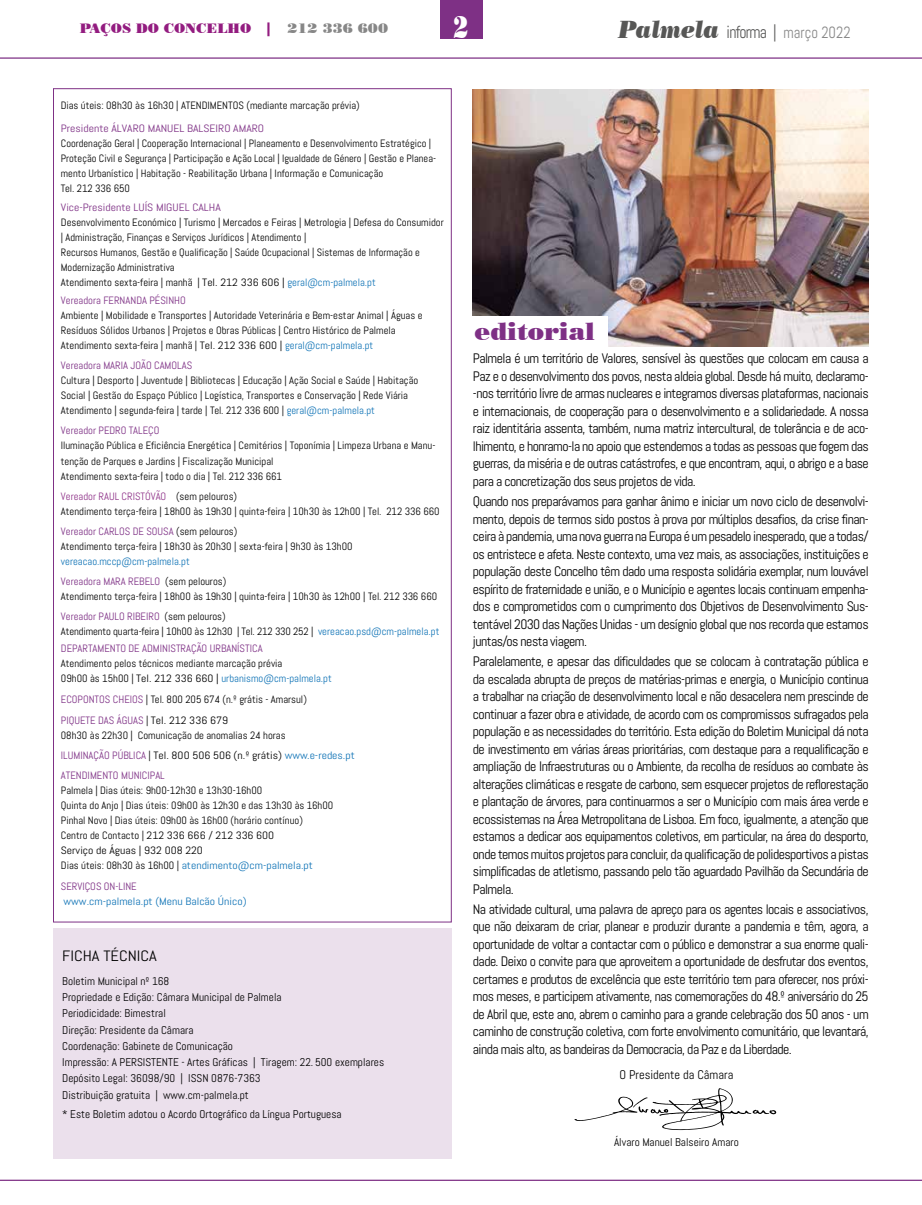
<style>
.page{position:relative;width:922px;height:1205px;background:#fff}
.page>*{position:absolute;margin:0;border:0;box-sizing:border-box;transform-origin:0 0}
.t1{font:31.25px "Poster Bodoni BT";color:#fff;scale:.72 1}
.t2{font:25px "Poster Bodoni BT";color:#7e3085}
.t3{font:16.25px "Abel";color:#878787;scale:.9 1}
.t4{font:15px "Abel";color:#000;scale:1.1 1}
.t5{font:13.75px/17.5px "Abel";letter-spacing:-.04em;color:#000;text-align:justify}
.t6{font:13.75px "Poster Bodoni BT";color:#931c80}
.t7{font:12.5px "Abel";color:#000}
.t8{font:11.25px/16.2px "Abel";color:#000}
.t9{font:10.62px/15px "Abel";color:#000}
.t10{font:10.62px "Abel";color:#7e3085}
.t11{font:10.62px "Abel";color:#7e3085;scale:1.1 1}
.t12{font:10.62px/20px "Abel";color:#0f73b6}
.t13{font:10.62px "Abel";color:#0f73b6;scale:1.1 1}
.s1{color:#878787}
.s2{font-family:"Poster Bodoni BT";font-style:italic;font-size:25px;color:#575756}
.s3{font-size:17.5px;color:#575756}
.s4{color:#0f73b6}
.s5{color:#8e3188}
.s6{color:#7e3085}
.s7{color:#000}
</style>
<div class="page">
<hr style="left:0;top:57px;width:921px;height:2px;background:#7e3085">
<div style="left:440px;top:0;width:42px;height:39px;background:#7e3085"></div>
<hr style="left:0;top:1179px;width:921px;height:2px;background:#7e3085">
<img style="left:473px;top:89px;width:394px;height:257px">
<svg style="left:574px;top:1088px;width:202px;height:42px"></svg>
<div style="left:53px;top:928px;width:398px;height:231px;background:#ebe0ec"></div>
<div style="left:466px;top:316px;width:141px;height:37px;background:#fff"></div>
<p class="t6" style="left:80px;top:20px;width:310px">PAÇOS DO CONCELHO | <span class="s1">212 336 600</span></p>
<h1 class="t1" style="left:453px;top:8px;width:22px">2</h1>
<p class="t3" style="left:618px;top:22px;width:259px"><span class="s2">Palmela</span> <span class="s3">informa |</span> março 2022</p>
<p class="t9" style="left:61px;top:98px;width:300px">Dias úteis: 08h30 às 16h30 | ATENDIMENTOS (mediante marcação prévia)</p>
<p class="t11" style="left:61px;top:121px;width:186px">Presidente ÁLVARO MANUEL BALSEIRO AMARO</p>
<p class="t9" style="left:61px;top:136px;width:376px">Coordenação Geral | Cooperação Internacional | Planeamento e Desenvolvimento Estratégico | Proteção Civil e Segurança | Participação e Ação Local | Igualdade de Género | Gestão e Planea&shy;mento Urbanístico | Habitação - Reabilitação Urbana | Informação e Comunicação<br>Tel. 212 336 650</p>
<p class="t11" style="left:61px;top:200px;width:147px">Vice-Presidente LUÍS MIGUEL CALHA</p>
<p class="t9" style="left:61px;top:215px;width:384px">Desenvolvimento Económico | Turismo | Mercados e Feiras | Metrologia | Defesa do Consumidor | Administração, Finanças e Serviços Jurídicos | Atendimento |<br>Recursos Humanos, Gestão e Qualificação | Saúde Ocupacional | Sistemas de Informação e Modernização Administrativa<br>Atendimento sexta-feira | manhã | Tel. 212 336 606 | <span class="s4">geral@cm-palmela.pt</span></p>
<p class="t10" style="left:61px;top:294px;width:126px">Vereadora FERNANDA PÉSINHO</p>
<p class="t9" style="left:61px;top:308px;width:363px">Ambiente | Mobilidade e Transportes | Autoridade Veterinária e Bem-estar Animal | Águas e<br>Resíduos Sólidos Urbanos | Projetos e Obras Públicas | Centro Histórico de Palmela<br>Atendimento sexta-feira | manhã | Tel. 212 336 600 | <span class="s4">geral@cm-palmela.pt</span></p>
<p class="t10" style="left:61px;top:359px;width:133px">Vereadora MARIA JOÃO CAMOLAS</p>
<p class="t9" style="left:61px;top:373px;width:359px">Cultura | Desporto | Juventude | Bibliotecas | Educação | Ação Social e Saúde | Habitação<br>Social | Gestão do Espaço Público | Logística, Transportes e Conservação | Rede Viária<br>Atendimento | segunda-feira | tarde | Tel. 212 336 600 | <span class="s4">geral@cm-palmela.pt</span></p>
<p class="t10" style="left:61px;top:424px;width:100px">Vereador PEDRO TALEÇO</p>
<p class="t9" style="left:61px;top:438px;width:376px">Iluminação Pública e Eficiência Energética | Cemitérios | Toponímia | Limpeza Urbana e Manu&shy;tenção de Parques e Jardins | Fiscalização Municipal<br>Atendimento sexta-feira | todo o dia | Tel. 212 336 661</p>
<p class="t9" style="left:61px;top:488px;width:380px"><span class="s5">Vereador RAUL CRISTÓVÃO</span> (sem pelouros)<br>Atendimento terça-feira | 18h00 às 19h30 | quinta-feira | 10h30 às 12h00 | Tel. 212 336 660</p>
<p class="t9" style="left:61px;top:523px;width:293px"><span class="s6">Vereador CARLOS DE SOUSA</span> (sem pelouros)<br>Atendimento terça-feira | 18h30 às 20h30 | sexta-feira | 9h30 às 13h00</p>
<p class="t12" style="left:61px;top:551px;width:167px">vereacao.mccp@cm-palmela.pt<br><span class="s6">Vereadora MARA REBELO</span> <span class="s7">(sem pelouros)</span></p>
<p class="t9" style="left:61px;top:586px;width:378px;line-height:20px">Atendimento terça-feira | 18h00 às 19h30 | quinta-feira | 10h30 às 12h00 | Tel. 212 336 660<br><span class="s6">Vereador PAULO RIBEIRO</span> (sem pelouros)</p>
<p class="t9" style="left:61px;top:622px;width:380px;line-height:17.5px">Atendimento quarta-feira | 10h00 às 12h30 | Tel. 212 330 252 | <span class="s4">vereacao.psd@cm-palmela.pt<br></span><span class="s6">DEPARTAMENTO DE ADMINISTRAÇÃO URBANÍSTICA</span></p>
<p class="t9" style="left:61px;top:656px;width:272px">Atendimento pelos técnicos mediante marcação prévia<br>09h00 às 15h00 | Tel. 212 336 660 | <span class="s4">urbanismo@cm-palmela.pt</span></p>
<p class="t9" style="left:61px;top:689px;width:247px;line-height:21px"><span class="s6">ECOPONTOS CHEIOS</span> | Tel. 800 205 674 (n.º grátis - Amarsul)<br><span class="s6">PIQUETE DAS ÁGUAS</span> | Tel. 212 336 679</p>
<p class="t9" style="left:61px;top:725px;width:295px;line-height:20px">08h30 às 22h30 | Comunicação de anomalias 24 horas<br><span class="s6">ILUMINAÇÃO PÚBLICA</span> | Tel. 800 506 506 (n.º grátis) <span class="s4">www.e-redes.pt<br></span><span class="s6">ATENDIMENTO MUNICIPAL</span></p>
<p class="t9" style="left:61px;top:783px;width:274px">Palmela | Dias úteis: 9h00-12h30 e 13h30-16h00<br>Quinta do Anjo | Dias úteis: 09h00 às 12h30 e das 13h30 às 16h00<br>Pinhal Novo | Dias úteis: 09h00 às 16h00 (horário contínuo)<br>Centro de Contacto | 212 336 666 / 212 336 600<br>Serviço de Águas | 932 008 220<br>Dias úteis: 08h30 às 16h00 | <span class="s4">atendimento@cm-palmela.pt</span></p>
<p class="t10" style="left:61px;top:880px;width:77px">SERVIÇOS ON-LINE</p>
<p class="t13" style="left:64px;top:895px;width:168px">www.cm-palmela.pt (Menu Balcão Único)</p>
<p class="t4" style="left:62px;top:946px;width:87px">FICHA TÉCNICA</p>
<p class="t8" style="left:62px;top:973px;width:323px">Boletim Municipal nº 168<br>Propriedade e Edição: Câmara Municipal de Palmela<br>Periodicidade: Bimestral<br>Direção: Presidente da Câmara<br>Coordenação: Gabinete de Comunicação<br>Impressão: A PERSISTENTE - Artes Gráficas | Tiragem: 22. 500 exemplares Depósito Legal: 36098/90 | ISSN 0876-7363<br>Distribuição gratuita | www.cm-palmela.pt</p>
<p class="t8" style="left:62px;top:1106px;width:281px">* Este Boletim adotou o Acordo Ortográfico da Língua Portuguesa</p>
<h2 class="t2" style="left:474px;top:316px;width:122px">editorial</h2>
<p class="t5" style="left:473px;top:350px;width:397px">Palmela é um território de Valores, sensível às questões que colocam em causa a Paz e o desenvolvimento dos povos, nesta aldeia global. Desde há muito, declaramo--nos território livre de armas nucleares e integramos diversas plataformas, nacionais e internacionais, de cooperação para o desenvolvimento e a solidariedade. A nossa raiz identitária assenta, também, numa matriz intercultural, de tolerância e de aco&shy;lhimento, e honramo-la no apoio que estendemos a todas as pessoas que fogem das guerras, da miséria e de outras catástrofes, e que encontram, aqui, o abrigo e a base para a concretização dos seus projetos de vida.</p>
<p class="t5" style="left:473px;top:492px;width:397px">Quando nos preparávamos para ganhar ânimo e iniciar um novo ciclo de desenvolvi&shy;mento, depois de termos sido postos à prova por múltiplos desafios, da crise finan&shy;ceira à pandemia, uma nova guerra na Europa é um pesadelo inesperado, que a todas/ os entristece e afeta. Neste contexto, uma vez mais, as associações, instituições e população deste Concelho têm dado uma resposta solidária exemplar, num louvável espírito de fraternidade e união, e o Município e agentes locais continuam empenha&shy;dos e comprometidos com o cumprimento dos Objetivos de Desenvolvimento Sus&shy;tentável 2030 das Nações Unidas - um desígnio global que nos recorda que estamos juntas/os nesta viagem.</p>
<p class="t5" style="left:473px;top:652px;width:397px">Paralelamente, e apesar das dificuldades que se colocam à contratação pública e da escalada abrupta de preços de matérias-primas e energia, o Município continua a trabalhar na criação de desenvolvimento local e não desacelera nem prescinde de continuar a fazer obra e atividade, de acordo com os compromissos sufragados pela população e as necessidades do território. Esta edição do Boletim Municipal dá nota de investimento em várias áreas prioritárias, com destaque para a requalificação e ampliação de Infraestruturas ou o Ambiente, da recolha de resíduos ao combate às alterações climáticas e resgate de carbono, sem esquecer projetos de reflorestação e plantação de árvores, para continuarmos a ser o Município com mais área verde e ecossistemas na Área Metropolitana de Lisboa. Em foco, igualmente, a atenção que estamos a dedicar aos equipamentos coletivos, em particular, na área do desporto, onde temos muitos projetos para concluir, da qualificação de polidesportivos a pistas simplificadas de atletismo, passando pelo tão aguardado Pavilhão da Secundária de Palmela.</p>
<p class="t5" style="left:473px;top:900px;width:397px">Na atividade cultural, uma palavra de apreço para os agentes locais e associativos, que não deixaram de criar, planear e produzir durante a pandemia e têm, agora, a oportunidade de voltar a contactar com o público e demonstrar a sua enorme quali&shy;dade. Deixo o convite para que aproveitem a oportunidade de desfrutar dos eventos, certames e produtos de excelência que este território tem para oferecer, nos próxi&shy;mos meses, e participem ativamente, nas comemorações do 48.º aniversário do 25 de Abril que, este ano, abrem o caminho para a grande celebração dos 50 anos - um caminho de construção coletiva, com forte envolvimento comunitário, que levantará, ainda mais alto, as bandeiras da Democracia, da Paz e da Liberdade.</p>
<p class="t7" style="left:619px;top:1066px;width:115px">O Presidente da Câmara</p>
<p class="t8" style="left:614px;top:1134px;width:126px">Álvaro Manuel Balseiro Amaro</p>
</div>
